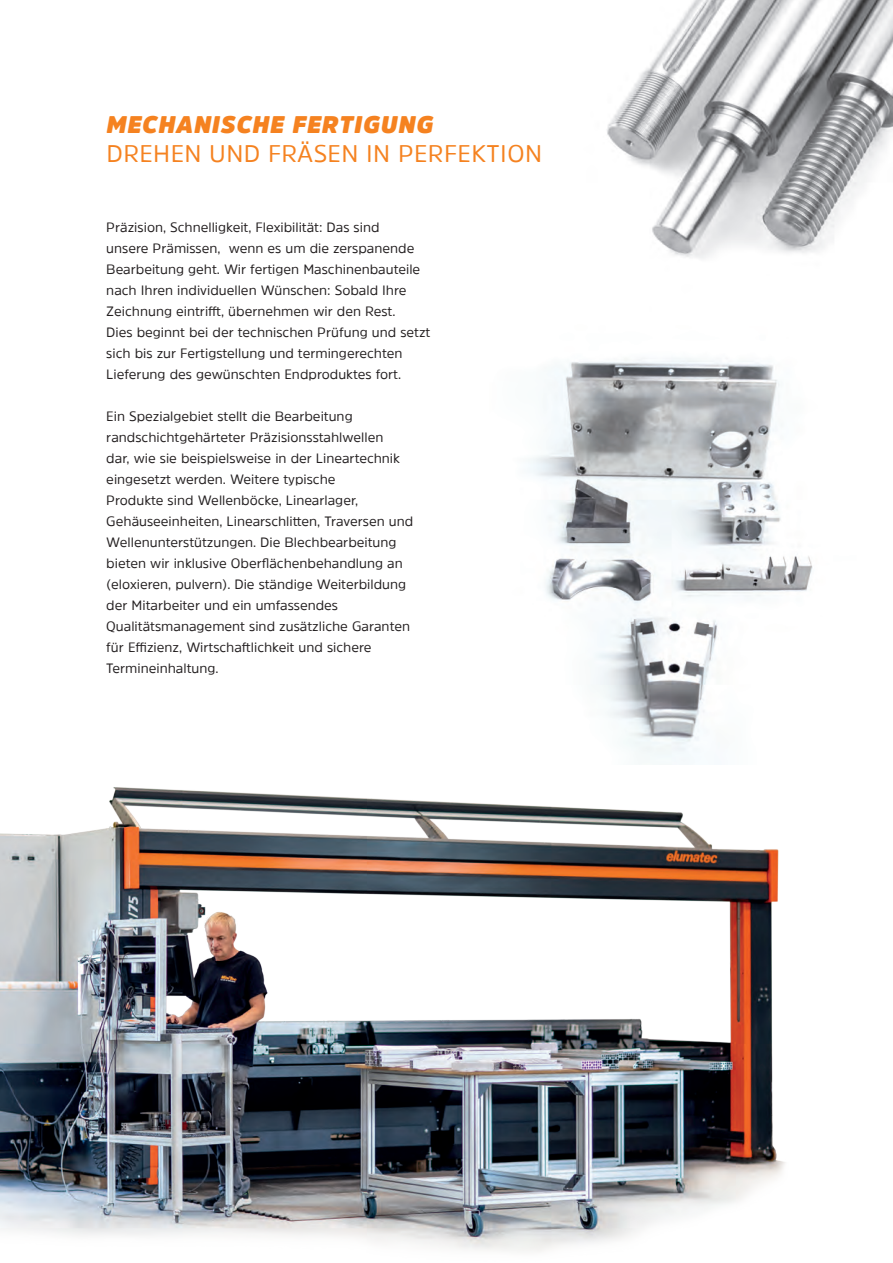
<style>
.page{position:relative;width:893px;height:1263px;background:#fff}
.page>*{position:absolute;margin:0;border:0;box-sizing:border-box;transform-origin:0 0}
.t1{font:24px "Amsi Pro";letter-spacing:.02em;color:#f58220}
.t2{font:italic 900 24px "Amsi Pro";letter-spacing:.04em;color:#f58220}
.t3{font:13.5px/21px "Amsi Pro";color:#231f20}
</style>
<div class="page">
<img style="left:607px;top:0;width:286px;height:259px">
<img style="left:0;top:787px;width:785px;height:465px">
<img style="left:529px;top:358px;width:284px;height:404px">
<h1 class="t2" style="left:106px;top:108px;width:328px">MECHANISCHE FERTIGUNG</h1>
<h1 class="t1" style="left:106px;top:137px;width:437px">DREHEN UND FRÄSEN IN PERFEKTION</h1>
<p class="t3" style="left:106px;top:216px;width:326px">Präzision, Schnelligkeit, Flexibilität: Das sind<br>unsere Prämissen, wenn es um die zerspanende Bearbeitung geht. Wir fertigen Maschinenbauteile nach Ihren individuellen Wünschen: Sobald Ihre Zeichnung eintrifft, übernehmen wir den Rest.<br>Dies beginnt bei der technischen Prüfung und setzt sich bis zur Fertigstellung und termingerechten Lieferung des gewünschten Endproduktes fort.</p>
<p class="t3" style="left:106px;top:405px;width:309px">Ein Spezialgebiet stellt die Bearbeitung randschichtgehärteter Präzisionsstahlwellen<br>dar, wie sie beispielsweise in der Lineartechnik eingesetzt werden. Weitere typische<br>Produkte sind Wellenböcke, Linearlager, Gehäuseeinheiten, Linearschlitten, Traversen und Wellenunterstützungen. Die Blechbearbeitung bieten wir inklusive Oberflächenbehandlung an (eloxieren, pulvern). Die ständige Weiterbildung der Mitarbeiter und ein umfassendes Qualitätsmanagement sind zusätzliche Garanten für Effizienz, Wirtschaftlichkeit und sichere Termineinhaltung.</p>
</div>
